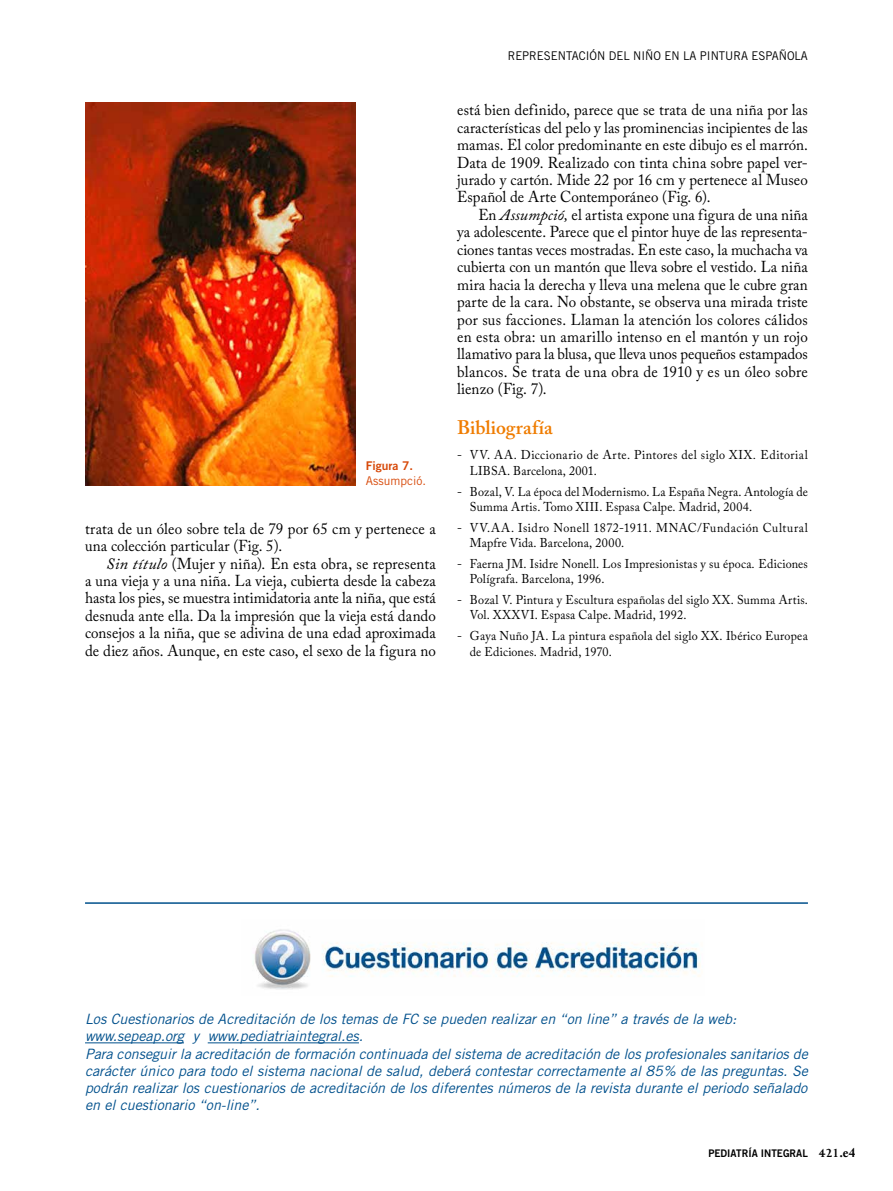
<style>
.page{position:relative;width:893px;height:1191px;background:#fff}
.page>*{position:absolute;margin:0;border:0;box-sizing:border-box;transform-origin:0 0}
.t1{font:600 19.5px "Adobe Caslon Pro";letter-spacing:.005em;color:#ef7c00}
.t2{font:15.75px/17.4px "Adobe Caslon Pro";letter-spacing:.01em;color:#000;text-align:justify;scale:.95 1}
.t3{font:italic 14.25px/17.1px "Trade Gothic";color:#00508c}
.t4{font:12.75px/15.3px "Adobe Caslon Pro";letter-spacing:.02em;color:#000;scale:.95 1}
.t5{font:12px "Trade Gothic";color:#000;scale:.95 1}
.t6{font:12px "Trade Gothic";color:#d74808}
.t7{font:12px "Trade Gothic Bold Two";color:#d74808}
.t8{font:10.5px "Trade Gothic Bold Two";color:#000;scale:.95 1}
.s1{font-style:italic}
.s2{font-family:"Joanna MT Std";font-weight:700;font-size:13.5px}
.s3{font-family:"Adobe Caslon Pro";font-weight:700;font-size:13.5px}
</style>
<div class="page">
<img style="left:85px;top:103px;width:270px;height:382px">
<hr style="left:85px;top:1042px;width:99px;height:1px;background:#00508c">
<hr style="left:208px;top:1042px;width:151px;height:1px;background:#00508c">
<img style="left:254px;top:929px;width:446px;height:61px">
<hr style="left:85px;top:902px;width:723px;height:1px;background:#00508c">
<p class="t7" style="left:366px;top:458px;width:49px">Figura 7.</p>
<p class="t6" style="left:366px;top:473px;width:62px">ASSUMPCIÓ.</p>
<p class="t2" style="left:85px;top:519px;width:371px">trata de un óleo sobre tela de 79 por 65 cm y pertenece a una colección particular (Fig. 5).</p>
<p class="t2" style="left:85px;top:554px;width:371px;text-indent:21px"><span class="s1">Sin título</span> (Mujer y niña)<span class="s1">.</span> En esta obra, se representa a una vieja y a una niña. La vieja, cubierta desde la cabeza hasta los pies, se muestra intimidatoria ante la niña, que está desnuda ante ella. Da la impresión que la vieja está dando consejos a la niña, que se adivina de una edad aproximada de diez años. Aunque, en este caso, el sexo de la figura no</p>
<p class="t5" style="left:508px;top:49px;width:317px">REPR ESENTACIÓN DEL NIÑO EN LA PINTURA ESPAÑOLA</p>
<p class="t2" style="left:457px;top:101px;width:371px">está bien definido, parece que se trata de una niña por las características del pelo y las prominencias incipientes de las mamas. El color predominante en este dibujo es el marrón.<br>Data de 1909. Realizado con tinta china sobre papel ver&shy;jurado y cartón. Mide 22 por 16 cm y pertenece al Museo Español de Arte Contemporáneo (Fig. 6).</p>
<p class="t2" style="left:457px;top:206px;width:371px;text-indent:21px">En <span class="s1">Assumpció,</span> el artista expone una figura de una niña ya adolescente. Parece que el pintor huye de las representa&shy;ciones tantas veces mostradas. En este caso, la muchacha va cubierta con un mantón que lleva sobre el vestido. La niña mira hacia la derecha y lleva una melena que le cubre gran parte de la cara. No obstante, se observa una mirada triste por sus facciones. Llaman la atención los colores cálidos en esta obra: un amarillo intenso en el mantón y un rojo llamativo para la blusa, que lleva unos pequeños estampados blancos. Se trata de una obra de 1910 y es un óleo sobre lienzo (Fig. 7).</p>
<p class="t1" style="left:457px;top:416px;width:97px">Bibliografía</p>
<p class="t4" style="left:470px;top:447px;width:357px;text-indent:-13px">- VV. AA. Diccionario de Arte. Pintores del siglo XIX<span class="s1">.</span> Editorial<br>LIBSA. Barcelona, 2001.</p>
<p class="t4" style="left:470px;top:483px;width:357px;text-indent:-13px">- Bozal, V. La época del Modernismo. La España Negra. Antología de<br>Summa Artis. Tomo XIII. Espasa Calpe. Madrid, 2004.</p>
<p class="t4" style="left:470px;top:520px;width:357px;text-indent:-13px">- VV.AA. Isidro Nonell 1872-1911. MNAC/Fundación Cultural<br>Mapfre Vida. Barcelona, 2000.</p>
<p class="t4" style="left:470px;top:556px;width:357px;text-indent:-13px">- Faerna JM. Isidre Nonell. Los Impresionistas y su época<span class="s1">.</span> Ediciones<br>Polígrafa. Barcelona, 1996.</p>
<p class="t4" style="left:470px;top:592px;width:357px;text-indent:-13px">- Bozal V. Pintura y Escultura españolas del siglo XX. Summa Artis.<br>Vol. XXXVI. Espasa Calpe. Madrid, 1992.</p>
<p class="t4" style="left:470px;top:628px;width:357px;text-indent:-13px">- Gaya Nuño JA. La pintura española del siglo XX. Ibérico Europea de Ediciones. Madrid, 1970.</p>
<p class="t3" style="left:85px;top:1010px;width:724px">Los Cuestionarios de Acreditación de los temas de FC se pueden realizar en “on line” a través de la web: www.sepeap.org y www.pediatriaintegral.es.<br>Para conseguir la acreditación de formación continuada del sistema de acreditación de los profesionales sanitarios de carácter único para todo el sistema nacional de salud, deberá contestar correctamente al 85% de las preguntas. Se podrán realizar los cuestionarios de acreditación de los diferentes números de la revista durante el periodo señalado en el cuestionario “on-line”.</p>
<p class="t8" style="left:708px;top:1146px;width:156px">PEDIATRÍA INTEGRAL <span class="s2">421</span><span class="s3">.e4</span></p>
</div>
